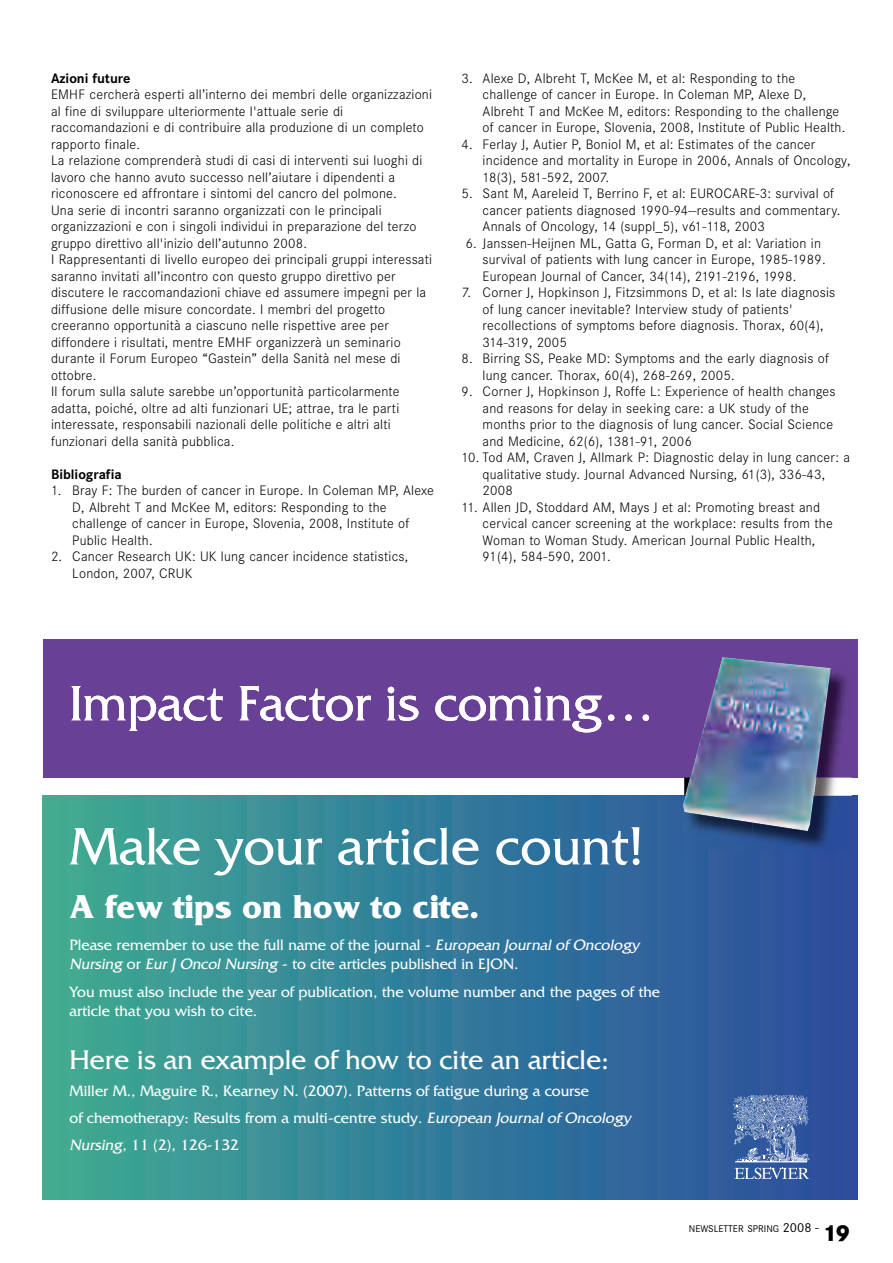
<style>
.page{position:relative;width:893px;height:1263px;background:#fff}
.page>*{position:absolute;margin:0;border:0;box-sizing:border-box;transform-origin:0 0}
.t1{font:55.2px "Friz Quadrata+BMYQCL";color:#fff}
.t2{font:52.05px "Friz Quadrata+BMYQCL";color:#fff}
.t3{font:34.65px "Friz Quadrata Bold+XJRGNT";color:#fff}
.t4{font:28.35px "Friz Quadrata+BMYQCL";color:#fff}
.t5{font:15.75px/18.9px "Friz Quadrata+BMYQCL";color:#fff}
.t6{font:300 14.25px/16.5px "Corporate S";letter-spacing:.015em;color:#000}
.t7{font:700 14.25px "Corporate S";color:#000}
.t8{font:10.2px "Corporate S";color:#000}
.s1{font-style:italic}
.s2{font-size:13.5px}
.s3{font-weight:800;font-size:24px}
</style>
<div class="page">
<div style="left:43px;top:639px;width:815px;height:138px;background:#684095"></div>
<img style="left:43px;top:796px;width:815px;height:403px">
<img style="left:683px;top:657px;width:133px;height:174px">
<img style="left:684px;top:658px;width:147px;height:14px">
<img style="left:684px;top:672px;width:34px;height:106px">
<img style="left:684px;top:796px;width:168px;height:56px">
<img style="left:684px;top:778px;width:6px;height:18px">
<img style="left:816px;top:672px;width:36px;height:106px">
<img style="left:814px;top:778px;width:38px;height:18px">
<svg style="left:733px;top:1094px;width:77px;height:68px;background:#6482b5"></svg>
<svg style="left:734px;top:1168px;width:75px;height:11px"></svg>
<p class="t7" style="left:51px;top:69px;width:81px">Azioni future</p>
<p class="t6" style="left:51px;top:86px;width:383px">EMHF cercherà esperti all’interno dei membri delle organizzazioni al fine di sviluppare ulteriormente l'attuale serie di raccomandazioni e di contribuire alla produzione di un completo rapporto finale.<br>La relazione comprenderà studi di casi di interventi sui luoghi di lavoro che hanno avuto successo nell’aiutare i dipendenti a riconoscere ed affrontare i sintomi del cancro del polmone.<br>Una serie di incontri saranno organizzati con le principali organizzazioni e con i singoli individui in preparazione del terzo gruppo direttivo all'inizio dell’autunno 2008.<br>I Rappresentanti di livello europeo dei principali gruppi interessati saranno invitati all’incontro con questo gruppo direttivo per discutere le raccomandazioni chiave ed assumere impegni per la diffusione delle misure concordate. I membri del progetto creeranno opportunità a ciascuno nelle rispettive aree per diffondere i risultati, mentre EMHF organizzerà un seminario durante il Forum Europeo “Gastein” della Sanità nel mese di ottobre.<br>Il forum sulla salute sarebbe un’opportunità particolarmente adatta, poiché, oltre ad alti funzionari UE; attrae, tra le parti interessate, responsabili nazionali delle politiche e altri alti funzionari della sanità pubblica.</p>
<p class="t7" style="left:51px;top:465px;width:72px">Bibliografia</p>
<p class="t6" style="left:72px;top:482px;width:363px;text-indent:-21px">1. Bray F: The burden of cancer in Europe. In Coleman MP, Alexe D, Albreht T and McKee M, editors: Responding to the challenge of cancer in Europe, Slovenia, 2008, Institute of Public Health.</p>
<p class="t6" style="left:72px;top:548px;width:337px;text-indent:-21px">2. Cancer Research UK: UK lung cancer incidence statistics,<br>London, 2007, CRUK</p>
<p class="t6" style="left:483px;top:69px;width:364px;text-indent:-21px">3. Alexe D, Albreht T, McKee M, et al: Responding to the challenge of cancer in Europe. In Coleman MP, Alexe D, Albreht T and McKee M, editors: Responding to the challenge of cancer in Europe, Slovenia, 2008, Institute of Public Health.</p>
<p class="t6" style="left:483px;top:135px;width:369px;text-indent:-21px">4. Ferlay J, Autier P, Boniol M, et al: Estimates of the cancer incidence and mortality in Europe in 2006, Annals of Oncology,<br>18(3), 581-592, 2007.</p>
<p class="t6" style="left:483px;top:185px;width:359px;text-indent:-21px">5. Sant M, Aareleid T, Berrino F, et al: EUROCARE-3: survival of cancer patients diagnosed 1990-94--results and commentary.<br>Annals of Oncology, 14 (suppl_5), v61-118, 2003</p>
<p class="t6" style="left:483px;top:234px;width:345px;text-indent:-17px">6. Janssen-Heijnen ML, Gatta G, Forman D, et al: Variation in survival of patients with lung cancer in Europe, 1985-1989.<br>European Journal of Cancer, 34(14), 2191-2196, 1998.</p>
<p class="t6" style="left:483px;top:284px;width:354px;text-indent:-21px">7. Corner J, Hopkinson J, Fitzsimmons D, et al: Is late diagnosis of lung cancer inevitable? Interview study of patients' recollections of symptoms before diagnosis. Thorax, 60(4), 314-319, 2005</p>
<p class="t6" style="left:483px;top:350px;width:348px;text-indent:-21px">8. Birring SS, Peake MD: Symptoms and the early diagnosis of lung cancer. Thorax, 60(4), 268-269, 2005.</p>
<p class="t6" style="left:483px;top:383px;width:354px;text-indent:-21px">9. Corner J, Hopkinson J, Roffe L: Experience of health changes and reasons for delay in seeking care: a UK study of the months prior to the diagnosis of lung cancer. Social Science and Medicine, 62(6), 1381-91, 2006</p>
<p class="t6" style="left:483px;top:449px;width:369px;text-indent:-21px">10. Tod AM, Craven J, Allmark P: Diagnostic delay in lung cancer: a qualitative study. Journal Advanced Nursing, 61(3), 336-43,<br>2008</p>
<p class="t6" style="left:483px;top:498px;width:352px;text-indent:-21px">11. Allen JD, Stoddard AM, Mays J et al: Promoting breast and cervical cancer screening at the workplace: results from the Woman to Woman Study. American Journal Public Health, 91(4), 584-590, 2001.</p>
<h2 class="t2" style="left:69px;top:672px;width:587px">Impact Factor is coming…</h2>
<h1 class="t1" style="left:70px;top:813px;width:576px">Make your article count!</h1>
<h3 class="t3" style="left:70px;top:886px;width:411px">A few tips on how to cite.</h3>
<p class="t5" style="left:70px;top:935px;width:571px">Please remember to use the full name of the journal - <span class="s1">European Journal of Oncology<br>Nursing</span> or <span class="s1">Eur J Oncol Nursing</span> - to cite articles published in EJON.</p>
<p class="t5" style="left:70px;top:982px;width:592px">You must also include the year of publication, the volume number and the pages of the article that you wish to cite.</p>
<h3 class="t4" style="left:70px;top:1043px;width:541px">Here is an example of how to cite an article:</h3>
<p class="t5" style="left:70px;top:1077px;width:563px;line-height:26.7px">Miller M., Maguire R., Kearney N. (2007). Patterns of fatigue during a course<br>of chemotherapy: Results from a multi-centre study. <span class="s1">European Journal of Oncology<br>Nursing</span>, 11 (2), 126-132</p>
<p class="t8" style="left:689px;top:1222px;width:163px">NEWSLETTER SPRING <span class="s2">2008 -</span> <span class="s3">19</span></p>
</div>
